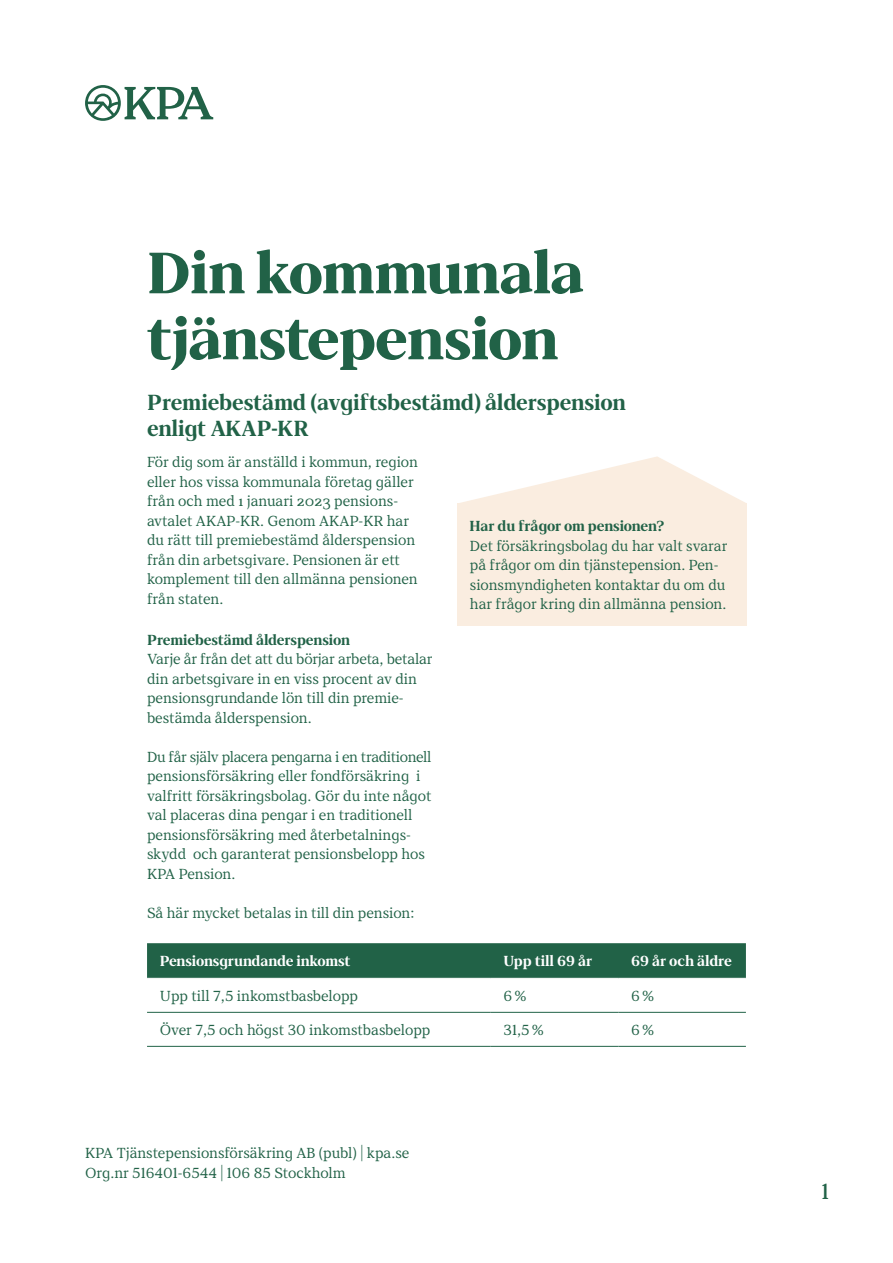
<style>
.page{position:relative;width:893px;height:1263px;background:#fff}
.page>*{position:absolute;margin:0;border:0;box-sizing:border-box;transform-origin:0 0}
.Rubrik_1_40_44_Displ{font:900 60px/66px "KPA Display";color:#216247}
.Rubrik_3_15_17_BOLD{font:700 22.5px/25.5px "KPA";color:#216247}
.t1{font:22.5px "KPA";color:#216247}
.Brödtext_10_13{font:15px/19.5px "KPA";color:#216247}
.Brödtext_nytt_stycke{font:15px/19.5px "KPA";color:#216247}
.Tabell-Text_3_indrag{font:15px "KPA";color:#216247}
.Rubrik_5_10_13__Bold{font:700 15px "KPA";letter-spacing:-.005em;color:#216247}
.Tabell-Rubrik_2_indr{font:700 15px "KPA";color:#fff}
</style>
<div class="page">
<svg style="left:85px;top:85px;width:128px;height:36px"></svg>
<div style="left:147px;top:943px;width:599px;height:35px;background:#216247"></div>
<hr style="left:147px;top:1012px;width:344px;height:1px;background:#216247">
<hr style="left:491px;top:1012px;width:127px;height:1px;background:#216247">
<hr style="left:618px;top:1012px;width:128px;height:1px;background:#216247">
<hr style="left:147px;top:1046px;width:344px;height:1px;background:#216247">
<hr style="left:491px;top:1046px;width:127px;height:1px;background:#216247">
<hr style="left:618px;top:1046px;width:128px;height:1px;background:#216247">
<div style="left:457px;top:503px;width:289px;height:123px;background:#faede0"></div>
<svg style="left:461px;top:456px;width:285px;height:47px"></svg>
<p class="Rubrik_1_40_44_Displ" style="left:147px;top:239px;width:438px">Din kommunala tjänstepension</p>
<p class="Rubrik_3_15_17_BOLD" style="left:147px;top:390px;width:480px">Premiebestämd (avgiftsbestämd) ålderspension enligt AKAP-KR</p>
<p class="Brödtext_10_13" style="left:147px;top:452px;width:272px">För dig som är anställd i kommun, region eller hos vissa kommunala företag gäller från och med 1 januari 2023 pensions&shy;avtalet AKAP-KR. Genom AKAP-KR har du rätt till premiebestämd ålderspension från din arbetsgivare. Pensionen är ett komplement till den allmänna pensionen från staten.</p>
<p class="Rubrik_5_10_13__Bold" style="left:147px;top:631px;width:204px">Premiebestämd ålderspension</p>
<p class="Brödtext_10_13" style="left:147px;top:649px;width:287px">Varje år från det att du börjar arbeta, betalar din arbetsgivare in en viss procent av din pensionsgrundande lön till din premie&shy;bestämda ålderspension.</p>
<p class="Brödtext_nytt_stycke" style="left:147px;top:747px;width:286px">Du får själv placera pengarna i en traditionell pensionsförsäkring eller fondförsäkring i valfritt försäkringsbolag. Gör du inte något val placeras dina pengar i en traditionell pensionsförsäkring med återbetalnings&shy;skydd och garanterat pensionsbelopp hos KPA Pension.</p>
<p class="Brödtext_nytt_stycke" style="left:147px;top:903px;width:269px">Så här mycket betalas in till din pension:</p>
<p class="Tabell-Rubrik_2_indr" style="left:160px;top:952px;width:192px">Pensionsgrundande inkomst</p>
<p class="Tabell-Rubrik_2_indr" style="left:504px;top:952px;width:90px">Upp till 69 år</p>
<p class="Tabell-Rubrik_2_indr" style="left:631px;top:952px;width:102px">69 år och äldre</p>
<p class="Tabell-Text_3_indrag" style="left:160px;top:987px;width:200px">Upp till 7,5 inkomstbasbelopp</p>
<p class="Tabell-Text_3_indrag" style="left:504px;top:987px;width:24px">6 %</p>
<p class="Tabell-Text_3_indrag" style="left:631px;top:987px;width:24px">6 %</p>
<p class="Tabell-Text_3_indrag" style="left:160px;top:1021px;width:272px">Över 7,5 och högst 30 inkomstbasbelopp</p>
<p class="Tabell-Text_3_indrag" style="left:504px;top:1021px;width:42px">31,5 %</p>
<p class="Tabell-Text_3_indrag" style="left:631px;top:1021px;width:24px">6 %</p>
<p class="Rubrik_5_10_13__Bold" style="left:470px;top:518px;width:196px">Har du frågor om pensionen?</p>
<p class="Brödtext_10_13" style="left:470px;top:536px;width:259px">Det försäkringsbolag du har valt svarar på frågor om din tjänstepension. Pen&shy;sionsmyndigheten kontaktar du om du har frågor kring din allmänna pension.</p>
<p class="Brödtext_10_13" style="left:85px;top:1143px;width:326px">KPA Tjänstepensionsförsäkring AB (publ) | kpa.se<br>Org.nr 516401-6544 | 106 85 Stockholm</p>
<h2 class="t1" style="left:821px;top:1178px;width:9px">1</h2>
</div>
